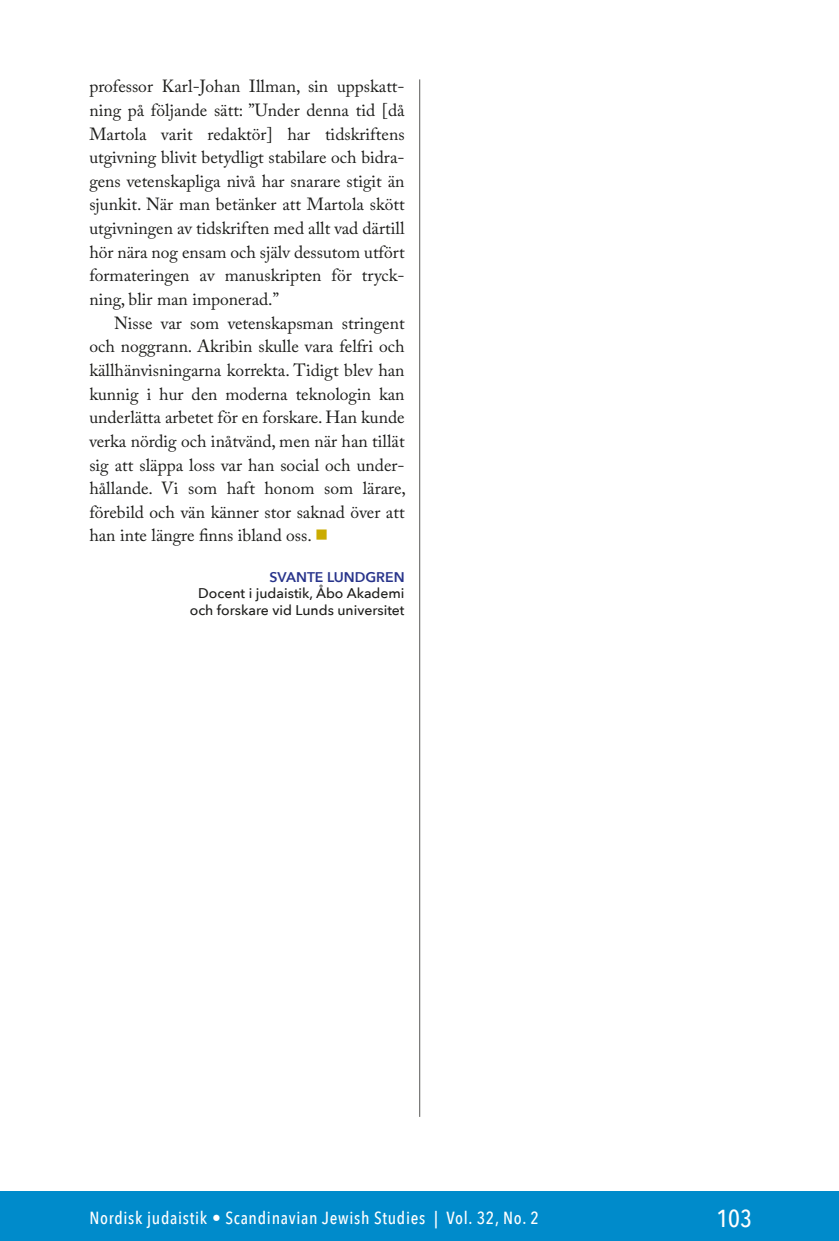
<style>
.page{position:relative;width:839px;height:1241px;background:#fff}
.page>*{position:absolute;margin:0;border:0;box-sizing:border-box;transform-origin:0 0}
.t1{font:500 24.5px "Avenir Next Condensed";color:#fff}
.Leipis{font:17.5px/23.6px "Adobe Caslon Pro";color:#1d1d1b;text-align:justify}
.t2{font:500 17.5px "Avenir Next Condensed";letter-spacing:.04em;color:#fff}
.Kirjoittajan_esittel{font:500 14px/16.6px "Avenir Next";color:#1d1d1b;text-align:right}
.Kirjoittajan_esittel-2{font:600 14px "Avenir Next";color:#28348b}
.s1{color:#cbac00}
</style>
<div class="page">
<div style="left:0;top:1191px;width:838px;height:49px;background:#008bcb"></div>
<hr style="left:419px;top:79px;width:1px;height:1037px;background:#575756">
<p class="Leipis" style="left:89px;top:74px;width:317px">professor Karl-Johan Illman, sin uppskatt&shy;ning på följande sätt: ”Under denna tid [då Martola varit redaktör] har tidskriftens utgivning blivit betydligt stabilare och bidra&shy;gens vetenskapliga nivå har snarare stigit än sjunkit. När man betänker att Martola skött utgivningen av tidskriften med allt vad därtill hör nära nog ensam och själv dessutom utfört formateringen av manuskripten för tryck&shy;ning, blir man imponerad.”</p>
<p class="Leipis" style="left:89px;top:311px;width:318px;text-indent:25px">Nisse var som vetenskapsman stringent och noggrann. Akribin skulle vara felfri och källhänvisningarna korrekta. Tidigt blev han kunnig i hur den moderna teknologin kan underlätta arbetet för en forskare. Han kunde verka nördig och inåtvänd, men när han tillät sig att släppa loss var han social och under&shy;hållande. Vi som haft honom som lärare, förebild och vän känner stor saknad över att han inte längre finns ibland oss. <span class="s1">■</span></p>
<p class="Kirjoittajan_esittel-2" style="left:269px;top:564px;width:136px">SVANTE LUNDGREN</p>
<p class="Kirjoittajan_esittel" style="left:190px;top:584px;width:216px">Docent i judaistik, Åbo Akademi och forskare vid Lunds universitet</p>
<p class="t2" style="left:89px;top:1207px;width:451px">Nordisk judaistik • Scandinavian Jewish Studies | Vol. 32, No. 2</p>
<h1 class="t1" style="left:716px;top:1203px;width:37px">103</h1>
</div>
